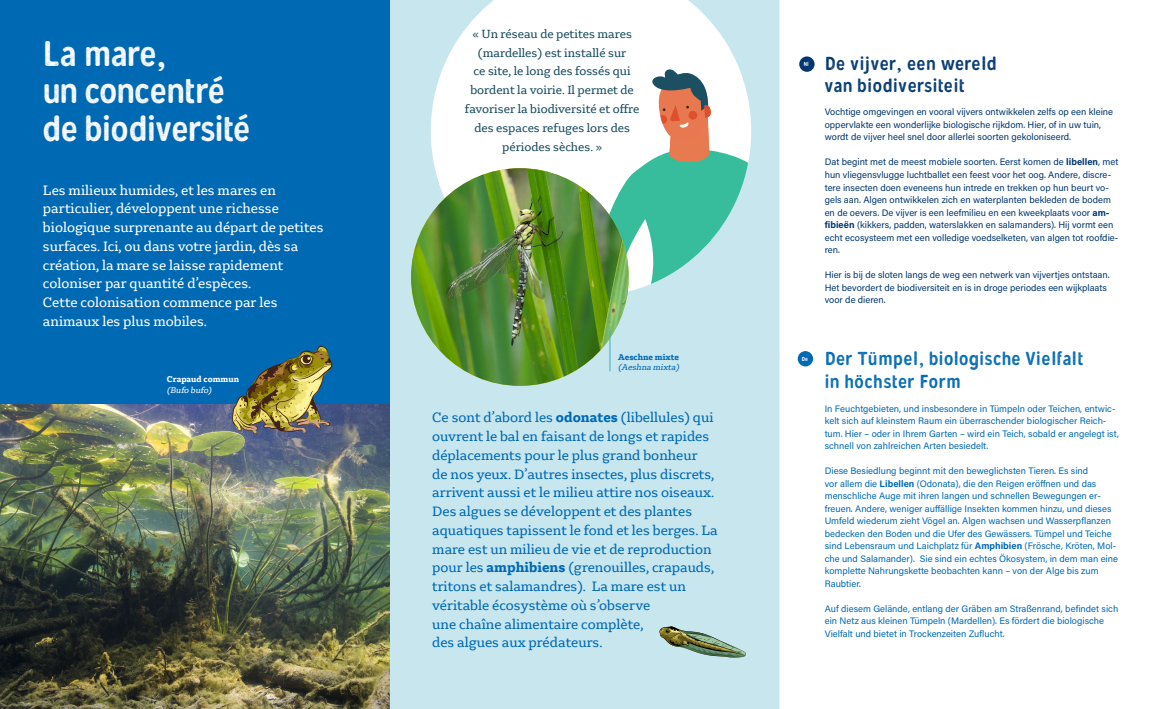
<style>
.page{position:relative;width:1170px;height:709px;background:#fff}
.page>*{position:absolute;margin:0;border:0;box-sizing:border-box;transform-origin:0 0}
.t1{font:35.62px/37.5px "Gunnar Print";color:#fff}
.t2{font:18.75px/22.5px "Gunnar Print";letter-spacing:.04em;color:#0069b4}
.t3{font:18.75px/22.5px "Gunnar Print";letter-spacing:.04em;color:#003770}
.t4{font:14.38px/18.8px "Gelo";color:#0069b4}
.t5{font:14.38px/18.8px "Gelo";color:#fff}
.t6{font:12.5px/18.8px "Gelo";color:#1c4f61;text-align:center}
.t7{font:9.38px/12.5px "Acumin Pro";color:#0069b4}
.t8{font:9.38px/12.5px "Acumin Pro";color:#003770}
.t9{font:italic 8.75px "Gelo";color:#0069b4}
.t10{font:700 8.75px "Gelo";color:#fff}
.t11{font:700 8.75px "Gelo";color:#0069b4}
.t12{font:italic 8.75px "Gelo";color:#fff}
.t13{font:5.75px "Gunnar";color:#fff}
.s1{font-weight:700}
</style>
<div class="page">
<div style="left:390px;top:0;width:390px;height:709px;background:#c7e6ed"></div>
<svg style="left:431px;top:0;width:320px;height:213px"></svg>
<svg style="left:595px;top:68px;width:156px;height:228px"></svg>
<div style="left:0;top:0;width:390px;height:709px;background:#0069b4"></div>
<img style="left:0;top:404px;width:390px;height:305px">
<img style="left:411px;top:168px;width:217px;height:218px;border-radius:109px">
<img style="left:232px;top:345px;width:101px;height:89px">
<hr style="left:609px;top:330px;width:1px;height:41px;background:#45abc2">
<svg style="left:659px;top:626px;width:87px;height:31px;background:#96ac99"></svg>
<div style="left:799px;top:56px;width:15px;height:16px;background:#003770;border-radius:50%"></div>
<div style="left:797px;top:351px;width:16px;height:15px;background:#0069b4;border-radius:50%"></div>
<h1 class="t1" style="left:43px;top:35px;width:209px">La mare,<br>un concentré de biodiversité</h1>
<p class="t5" style="left:43px;top:180px;width:282px">Les milieux humides, et les mares en particulier, développent une richesse biologique surprenante au départ de petites surfaces. Ici, ou dans votre jardin, dès sa création, la mare se laisse rapidement coloniser par quantité d’espèces.<br>Cette colonisation commence par les animaux les plus mobiles.</p>
<p class="t10" style="left:167px;top:373px;width:74px">Crapaud commun</p>
<p class="t12" style="left:167px;top:384px;width:48px">(Bufo bufo)</p>
<h3 class="t6" style="left:465px;top:24px;width:176px">« Un réseau de petites mares (mardelles) est installé sur<br>ce site, le long des fossés qui bordent la voirie. Il permet de favoriser la biodiversité et offre des espaces refuges lors des périodes sèches. »</h3>
<p class="t11" style="left:618px;top:351px;width:62px">Aeschne mixte</p>
<p class="t9" style="left:618px;top:362px;width:64px">(Aeshna mixta)</p>
<p class="t4" style="left:432px;top:408px;width:287px">Ce sont d’abord les <span class="s1">odonates</span> (libellules) qui ouvrent le bal en faisant de longs et rapides déplacements pour le plus grand bonheur<br>de nos yeux. D’autres insectes, plus discrets, arrivent aussi et le milieu attire nos oiseaux.<br>Des algues se développent et des plantes aquatiques tapissent le fond et les berges. La mare est un milieu de vie et de reproduction pour les <span class="s1">amphibiens</span> (grenouilles, crapauds, tritons et salamandres). La mare est un véritable écosystème où s’observe<br>une chaîne alimentaire complète,<br>des algues aux prédateurs.</p>
<p class="t13" style="left:804px;top:61px;width:6px">Nl</p>
<h2 class="t3" style="left:824px;top:52px;width:173px">De vijver, een wereld van biodiversiteit</h2>
<p class="t8" style="left:824px;top:106px;width:290px">Vochtige omgevingen en vooral vijvers ontwikkelen zelfs op een kleine oppervlakte een wonderlijke biologische rijkdom. Hier, of in uw tuin, wordt de vijver heel snel door allerlei soorten gekoloniseerd.</p>
<p class="t8" style="left:824px;top:156px;width:295px">Dat begint met de meest mobiele soorten. Eerst komen de <span class="s1">libellen</span>, met hun vliegensvlugge luchtballet een feest voor het oog. Andere, discre&shy;tere insecten doen eveneens hun intrede en trekken op hun beurt vo&shy;gels aan. Algen ontwikkelen zich en waterplanten bekleden de bodem en de oevers. De vijver is een leefmilieu en een kweekplaats voor <span class="s1">am&shy;fibieën</span> (kikkers, padden, waterslakken en salamanders). Hij vormt een echt ecosysteem met een volledige voedselketen, van algen tot roofdie&shy;ren.</p>
<p class="t8" style="left:824px;top:268px;width:286px">Hier is bij de sloten langs de weg een netwerk van vijvertjes ontstaan.<br>Het bevordert de biodiversiteit en is in droge periodes een wijkplaats voor de dieren.</p>
<p class="t13" style="left:801px;top:355px;width:8px">De</p>
<h2 class="t2" style="left:824px;top:348px;width:260px">Der Tümpel, biologische Vielfalt in höchster Form</h2>
<p class="t7" style="left:824px;top:402px;width:296px">In Feuchtgebieten, und insbesondere in Tümpeln oder Teichen, entwic&shy;kelt sich auf kleinstem Raum ein überraschender biologischer Reich&shy;tum. Hier – oder in Ihrem Garten – wird ein Teich, sobald er angelegt ist, schnell von zahlreichen Arten besiedelt.</p>
<p class="t7" style="left:824px;top:464px;width:295px">Diese Besiedlung beginnt mit den beweglichsten Tieren. Es sind<br>vor allem die <span class="s1">Libellen</span> (Odonata), die den Reigen eröffnen und das menschliche Auge mit ihren langen und schnellen Bewegungen er&shy;freuen. Andere, weniger auffällige Insekten kommen hinzu, und dieses Umfeld wiederum zieht Vögel an. Algen wachsen und Wasserpflanzen bedecken den Boden und die Ufer des Gewässers. Tümpel und Teiche sind Lebensraum und Laichplatz für <span class="s1">Amphibien</span> (Frösche, Kröten, Mol&shy;che und Salamander). Sie sind ein echtes Ökosystem, in dem man eine komplette Nahrungskette beobachten kann – von der Alge bis zum Raubtier.</p>
<p class="t7" style="left:824px;top:602px;width:295px">Auf diesem Gelände, entlang der Gräben am Straßenrand, befindet sich ein Netz aus kleinen Tümpeln (Mardellen). Es fördert die biologische<br>Vielfalt und bietet in Trockenzeiten Zuflucht.</p>
</div>
